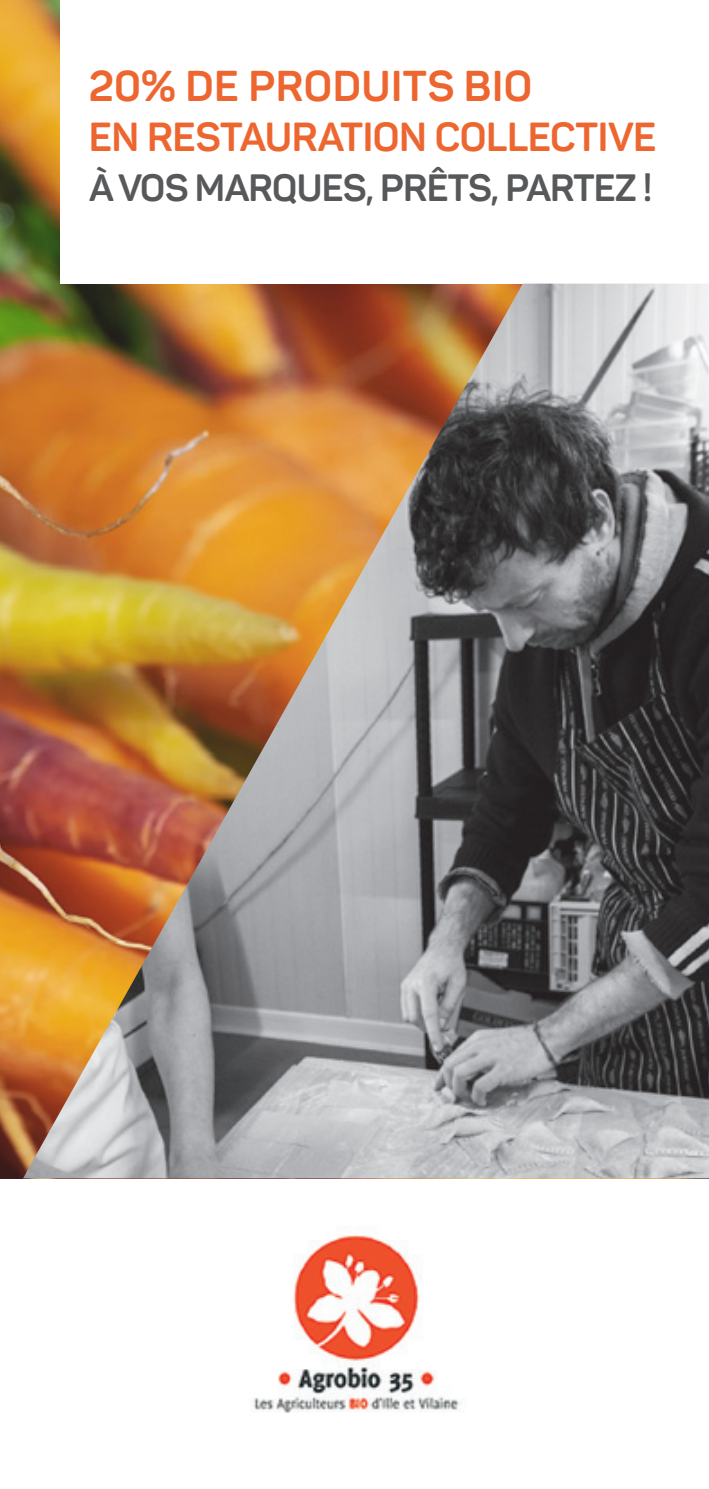
<style>
.page{position:relative;width:709px;height:1489px;background:#fff}
.page>*{position:absolute;margin:0;border:0;box-sizing:border-box;transform-origin:0 0}
.titre{font:700 42.5px "Panton";letter-spacing:.01em;color:#ee662f}
.titre-2{font:700 40px "Panton";letter-spacing:-.01em;color:#ee662f}
.titre-3{font:700 37.5px "Panton";letter-spacing:-.02em;color:#57585a}
</style>
<div class="page">
<img style="left:0;top:0;width:60px;height:1178px">
<img style="left:253px;top:1235px;width:209px;height:178px">
<img style="left:23px;top:283px;width:686px;height:895px">
<p class="titre" style="left:89px;top:60px;width:445px">20% DE PRODUITS BIO</p>
<p class="titre-2" style="left:89px;top:112px;width:569px">EN RESTAURATION COLLECTIVE</p>
<p class="titre-3" style="left:89px;top:164px;width:565px">ÀVOS MARQUES, PRÊTS, PARTEZ !</p>
</div>
